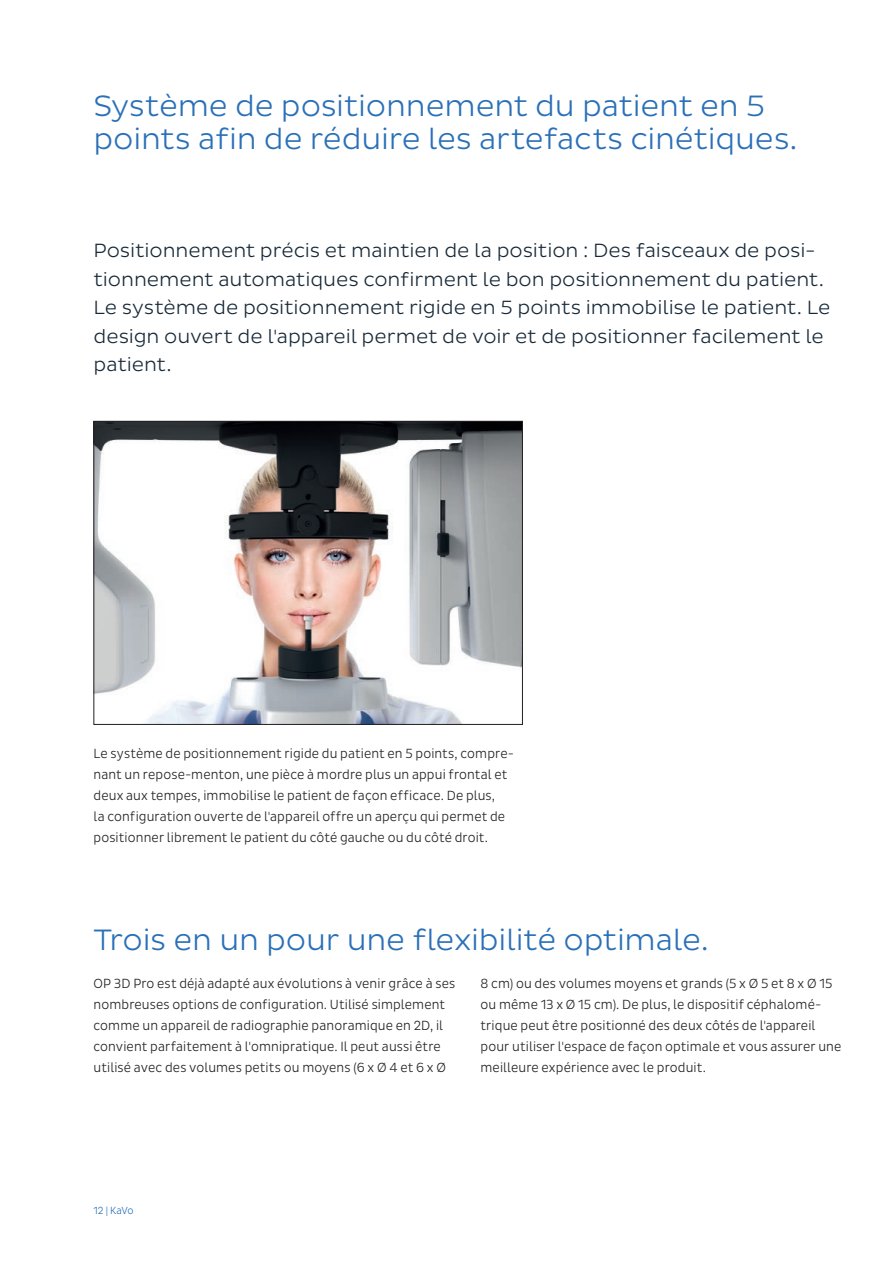
<style>
.page{position:relative;width:893px;height:1263px;background:#fff}
.page>*{position:absolute;margin:0;border:0;box-sizing:border-box;transform-origin:0 0}
.t1{font:300 30px/33px "Pluto Sans";letter-spacing:-.01em;color:#2a70b8}
.t2{font:300 19.5px/28.5px "Pluto Sans";letter-spacing:-.005em;color:#172938}
.t3{font:300 13.5px/21px "Pluto Sans Cond";letter-spacing:.01em;color:#231f20}
.t4{font:300 10.5px "Pluto Sans Cond";letter-spacing:-.02em;color:#2a70b8}
</style>
<div class="page">
<img style="left:96px;top:423px;width:425px;height:300px">
<div style="left:94px;top:421px;width:429px;height:304px;border:1px solid #231f20"></div>
<h1 class="t1" style="left:94px;top:90px;width:706px">Système de positionnement du patient en 5 points afin de réduire les artefacts cinétiques.</h1>
<p class="t2" style="left:94px;top:237px;width:738px">Positionnement précis et maintien de la position : Des faisceaux de posi&shy;tionnement automatiques confirment le bon positionnement du patient.<br>Le système de positionnement rigide en 5 points immobilise le patient. Le design ouvert de l'appareil permet de voir et de positionner facilement le patient.</p>
<p class="t3" style="left:94px;top:743px;width:422px">Le système de positionnement rigide du patient en 5 points, compre&shy;nant un repose-menton, une pièce à mordre plus un appui frontal et deux aux tempes, immobilise le patient de façon efficace. De plus,<br>la configuration ouverte de l'appareil offre un aperçu qui permet de positionner librement le patient du côté gauche ou du côté droit.</p>
<h1 class="t1" style="left:94px;top:923px;width:617px">Trois en un pour une flexibilité optimale.</h1>
<p class="t3" style="left:94px;top:973px;width:363px">OP 3D Pro est déjà adapté aux évolutions à venir grâce à ses nombreuses options de configuration. Utilisé simplement comme un appareil de radiographie panoramique en 2D, il convient parfaitement à l'omnipratique. Il peut aussi être utilisé avec des volumes petits ou moyens (6 x Ø 4 et 6 x Ø</p>
<p class="t3" style="left:480px;top:973px;width:362px">8 cm) ou des volumes moyens et grands (5 x Ø 5 et 8 x Ø 15 ou même 13 x Ø 15 cm). De plus, le dispositif céphalomé&shy;trique peut être positionné des deux côtés de l'appareil pour utiliser l'espace de façon optimale et vous assurer une meilleure expérience avec le produit.</p>
<p class="t4" style="left:94px;top:1204px;width:42px">12 | KaVo</p>
</div>
